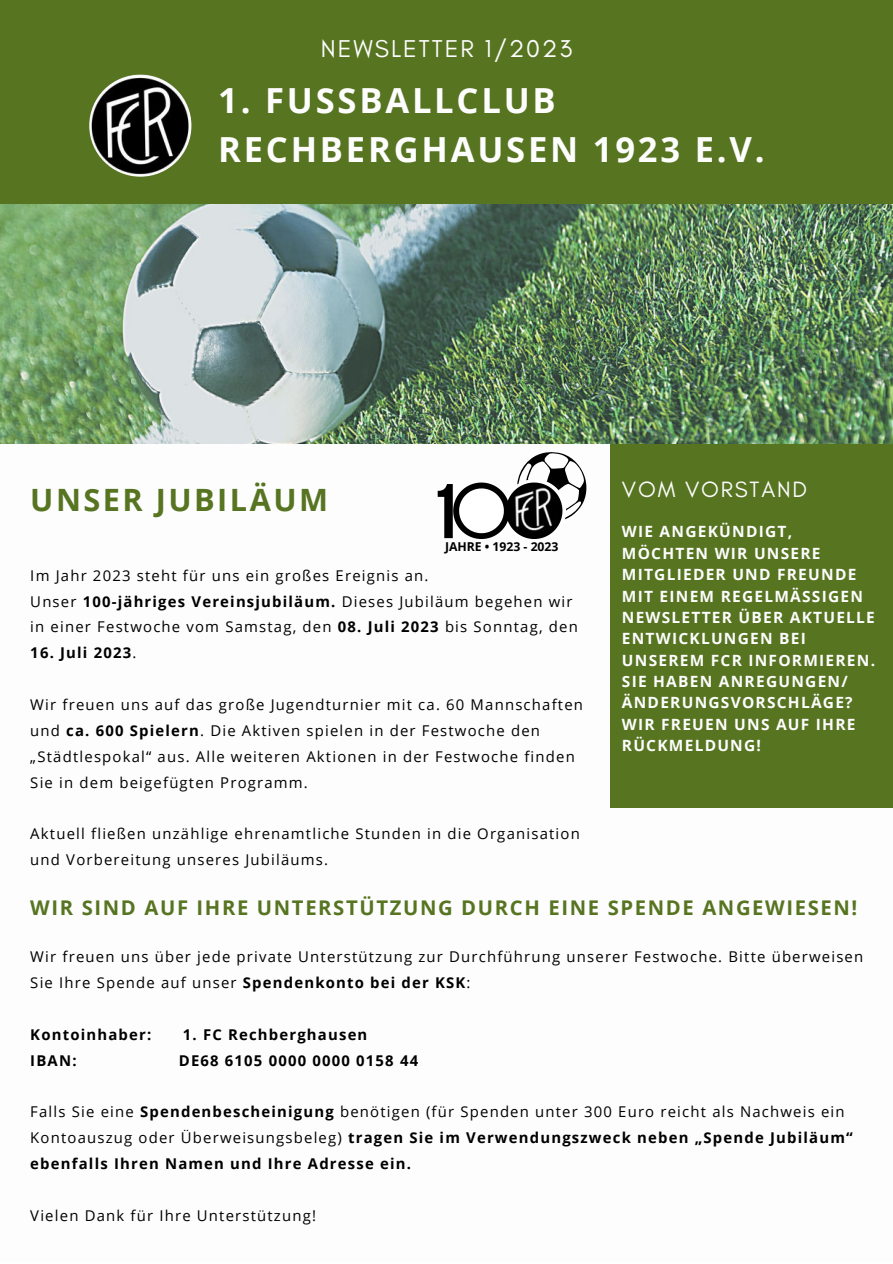
<style>
.page{position:relative;width:893px;height:1264px;background:#fff}
.page>*{position:absolute;margin:0;border:0;box-sizing:border-box;transform-origin:0 0}
.t1{font:700 77.25px "Bebas Neue";color:#000}
.t2{font:700 34.5px/48.3px "Open Sans";letter-spacing:.08em;color:#fdfdfd}
.t3{font:700 30.75px "Open Sans";letter-spacing:.08em;color:#577421}
.t4{font:24.75px "Glacial Indifference";letter-spacing:.08em;color:#fcfcfc}
.t5{font:22.5px "Glacial Indifference";letter-spacing:.08em;color:#fcfcfc}
.t6{font:700 20.25px "Open Sans";letter-spacing:.08em;color:#577421}
.t7{font:700 15.45px/21.3px "Open Sans";letter-spacing:.08em;color:#fdfdfd}
.t8{font:14.85px/25.8px "Open Sans";letter-spacing:.08em;color:#000}
.t9{font:700 14.85px/25.8px "Open Sans";letter-spacing:.08em;color:#000}
.t10{font:700 12.15px "Open Sans";color:#000}
.s1{font-weight:700}
.s2{font-weight:400}
</style>
<div class="page">
<div style="left:0;top:0;width:892px;height:260px;background:#577421"></div>
<div style="left:611px;top:280px;width:281px;height:527px;background:#577421"></div>
<img style="left:0;top:204px;width:892px;height:239px">
<img style="left:89px;top:74px;width:102px;height:103px;border-radius:50%">
<svg style="left:453px;top:452px;width:134px;height:87px"></svg>
<img style="left:509px;top:485px;width:50px;height:49px;border-radius:50%">
<h3 class="t4" style="left:321px;top:35px;width:253px">NEWSLETTER 1/2023</h3>
<h2 class="t2" style="left:218px;top:76px;width:548px">1. FUSSBALLCLUB<br>RECHBERGHAUSEN 1923 E.V.</h2>
<h3 class="t3" style="left:30px;top:478px;width:299px">UNSER JUBILÄUM</h3>
<h1 class="t1" style="left:429px;top:469px;width:32px">1</h1>
<p class="t10" style="left:445px;top:538px;width:115px">JAHRE • 1923 - 2023</p>
<p class="t8" style="left:30px;top:562px;width:549px">Im Jahr 2023 steht für uns ein großes Ereignis an.<br>Unser <span class="s1">100-jähriges Vereinsjubiläum.</span> Dieses Jubiläum begehen wir in einer Festwoche vom Samstag, den <span class="s1">08. Juli 2023</span> bis Sonntag, den</p>
<p class="t9" style="left:30px;top:639px;width:108px">16. Juli 2023<span class="s2">.</span></p>
<p class="t8" style="left:30px;top:691px;width:554px">Wir freuen uns auf das große Jugendturnier mit ca. 60 Mannschaften und <span class="s1">ca. 600 Spielern</span>. Die Aktiven spielen in der Festwoche den „Städtlespokal“ aus. Alle weiteren Aktionen in der Festwoche finden Sie in dem beigefügten Programm.</p>
<p class="t8" style="left:30px;top:820px;width:551px">Aktuell fließen unzählige ehrenamtliche Stunden in die Organisation und Vorbereitung unseres Jubiläums.</p>
<h3 class="t5" style="left:622px;top:476px;width:187px">VOM VORSTAND</h3>
<p class="t7" style="left:622px;top:521px;width:255px">WIE ANGEKÜNDIGT,<br>MÖCHTEN WIR UNSERE<br>MITGLIEDER UND FREUNDE<br>MIT EINEM REGELMÄSSIGEN<br>NEWSLETTER ÜBER AKTUELLE<br>ENTWICKLUNGEN BEI<br>UNSEREM FCR INFORMIEREN.<br>SIE HABEN ANREGUNGEN/<br>ÄNDERUNGSVORSCHLÄGE?<br>WIR FREUEN UNS AUF IHRE<br>RÜCKMELDUNG!</p>
<h3 class="t6" style="left:30px;top:893px;width:828px">WIR SIND AUF IHRE UNTERSTÜTZUNG DURCH EINE SPENDE ANGEWIESEN!</h3>
<p class="t8" style="left:30px;top:943px;width:834px">Wir freuen uns über jede private Unterstützung zur Durchführung unserer Festwoche. Bitte überweisen<br>Sie Ihre Spende auf unser <span class="s1">Spendenkonto bei der KSK</span>:</p>
<p class="t9" style="left:30px;top:1021px;width:122px">Kontoinhaber:</p>
<p class="t9" style="left:183px;top:1021px;width:186px">1. FC Rechberghausen</p>
<p class="t9" style="left:30px;top:1047px;width:48px">IBAN:</p>
<p class="t9" style="left:179px;top:1047px;width:241px">DE68 6105 0000 0000 0158 44</p>
<p class="t9" style="left:30px;top:1098px;width:823px"><span class="s2">Falls Sie eine</span> Spendenbescheinigung <span class="s2">benötigen (für Spenden unter 300 Euro reicht als Nachweis ein<br>Kontoauszug oder Überweisungsbeleg)</span> tragen Sie im Verwendungszweck neben „Spende Jubiläum“ ebenfalls Ihren Namen und Ihre Adresse ein.</p>
<p class="t8" style="left:30px;top:1202px;width:287px">Vielen Dank für Ihre Unterstützung!</p>
</div>
